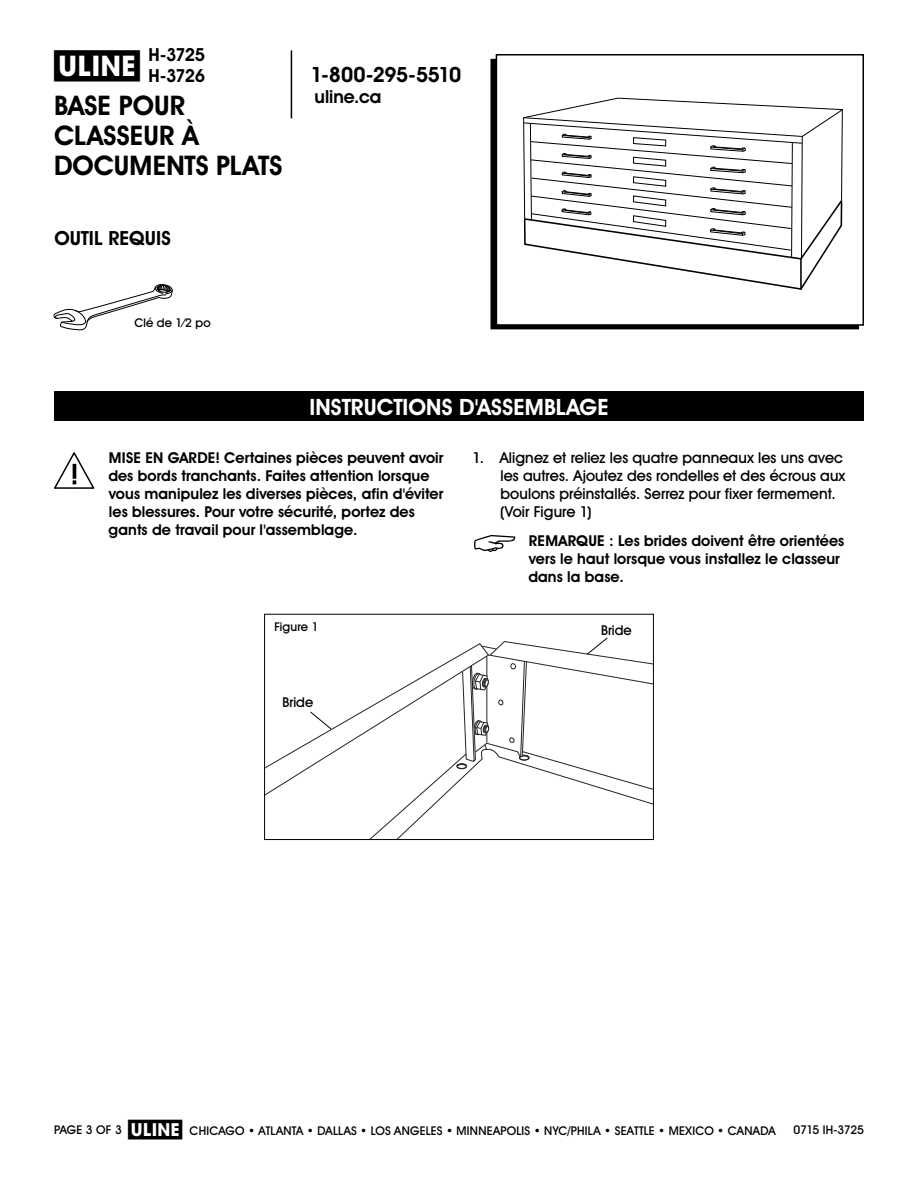
<style>
.page{position:relative;width:918px;height:1188px;background:#fff}
.page>*{position:absolute;margin:0;border:0;box-sizing:border-box;transform-origin:0 0}
.t1{font:700 28.5px "Uline Two Knine";color:#000}
.t2{font:700 27px/30px "Uline Two Knine";letter-spacing:.005em;color:#000}
.t3{font:700 22.5px "Uline Two Knine";letter-spacing:.005em;color:#fff}
.t4{font:700 21px "Uline Two Knine";letter-spacing:-.02em;color:#000}
.t5{font:700 19.5px "Uline Two Knine";letter-spacing:.005em;color:#000}
.t6{font:700 18px/21px "Uline Two Knine";letter-spacing:-.05em;color:#000}
.t7{font:700 18px "Uline Two Knine";letter-spacing:-.02em;color:#000}
.t8{font:700 15px/18px "Uline Two Knine";letter-spacing:.005em;color:#000}
.t9{font:15px/18px "Uline Two Knine";letter-spacing:.005em;color:#000}
.t10{font:13.5px "Uline Two Knine";color:#000}
.t11{font:12px "Uline Two Knine";letter-spacing:.015em;color:#000}
.t12{font:12px "Uline Two Knine";letter-spacing:-.03em;color:#000}
.s1{font-size:18px}
</style>
<div class="page">
<hr style="left:291px;top:50px;width:1px;height:68px;background:#000">
<svg style="left:54px;top:452px;width:40px;height:37px"></svg>
<svg style="left:474px;top:535px;width:41px;height:17px"></svg>
<svg style="left:266px;top:637px;width:386px;height:201px"></svg>
<div style="left:264px;top:614px;width:390px;height:226px;border:1px solid #000"></div>
<div style="left:496px;top:54px;width:368px;height:272px;border:2px solid #000"></div>
<svg style="left:523px;top:98px;width:320px;height:192px"></svg>
<div style="left:54px;top:391px;width:810px;height:30px;background:#000"></div>
<svg style="left:53px;top:284px;width:120px;height:47px"></svg>
<h1 class="t1" style="left:54px;top:49px;width:87px">π</h1>
<p class="t6" style="left:148px;top:44px;width:58px">H-3725<br>H-3726</p>
<h2 class="t2" style="left:54px;top:90px;width:230px">BASE POUR<br>CLASSEUR À<br>DOCUMENTS PLATS</h2>
<h3 class="t5" style="left:54px;top:226px;width:118px">OUTIL REQUIS</h3>
<h3 class="t4" style="left:310px;top:62px;width:152px">1-800-295-5510</h3>
<p class="t7" style="left:315px;top:86px;width:68px">uline.ca</p>
<p class="t11" style="left:134px;top:316px;width:78px">Clé de 1⁄2 po</p>
<h3 class="t3" style="left:309px;top:393px;width:301px">INSTRUCTIONS D'ASSEMBLAGE</h3>
<p class="t8" style="left:108px;top:448px;width:337px">MISE EN GARDE! Certaines pièces peuvent avoir des bords tranchants. Faites attention lorsque vous manipulez les diverses pièces, afin d'éviter les blessures. Pour votre sécurité, portez des gants de travail pour l'assemblage.</p>
<p class="t9" style="left:500px;top:448px;width:347px;text-indent:-27px">1. Alignez et reliez les quatre panneaux les uns avec les autres. Ajoutez des rondelles et des écrous aux boulons préinstallés. Serrez pour fixer fermement. (Voir Figure 1)</p>
<p class="t8" style="left:528px;top:531px;width:317px">REMARQUE : Les brides doivent être orientées vers le haut lorsque vous installez le classeur dans la base.</p>
<p class="t11" style="left:274px;top:620px;width:46px">Figure 1</p>
<p class="t10" style="left:283px;top:694px;width:32px">Bride</p>
<p class="t10" style="left:601px;top:622px;width:32px">Bride</p>
<p class="t11" style="left:128px;top:1123px;width:649px"><span class="s1">π</span> CHICAGO • ATLANTA • DALLAS • LOS ANGELES • MINNEAPOLIS • NYC/PHILA • SEATTLE • MEXICO • CANADA</p>
<p class="t11" style="left:54px;top:1122px;width:69px">PAGE 3 OF 3</p>
<p class="t12" style="left:794px;top:1122px;width:72px">0715 IH-3725</p>
</div>
